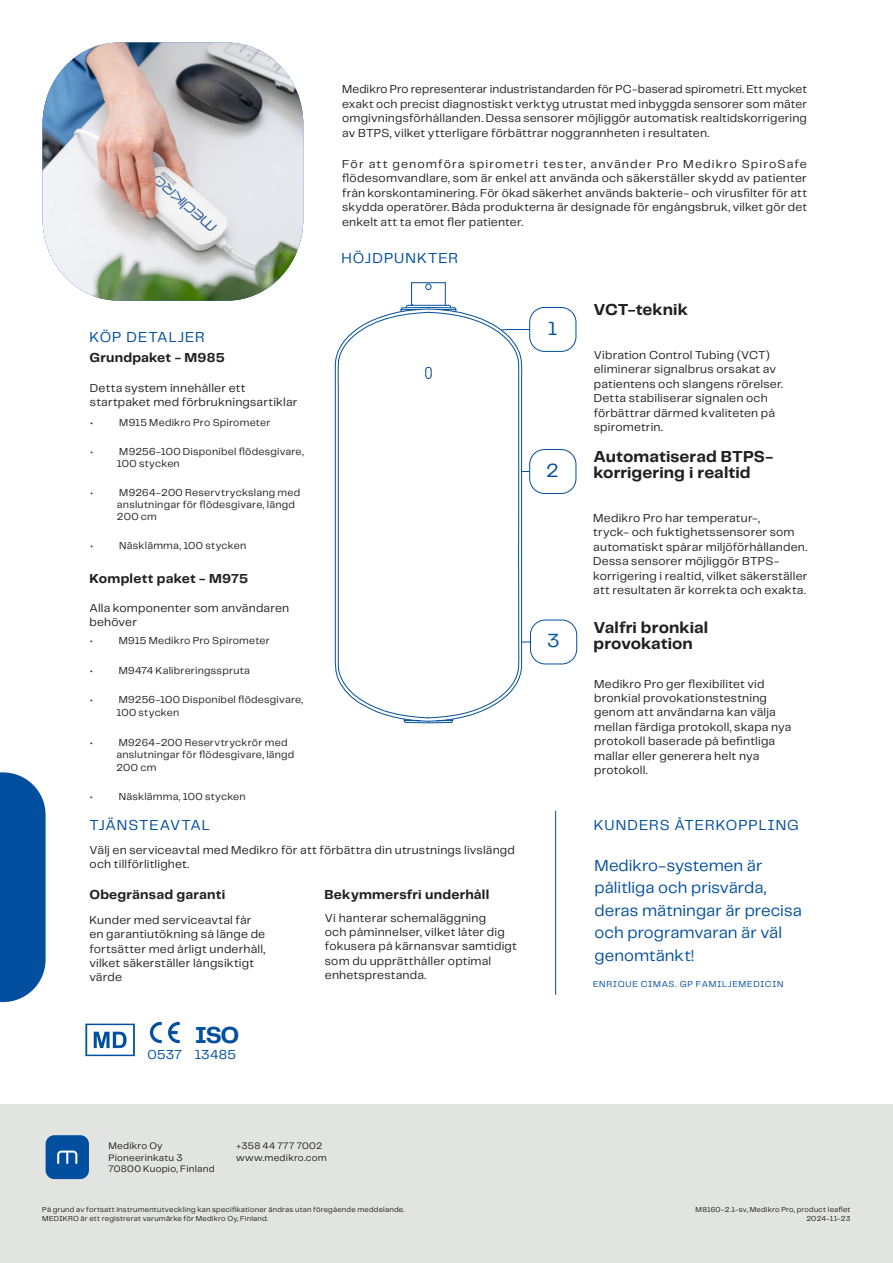
<style>
.page{position:relative;width:893px;height:1263px;background:#fff}
.page>*{position:absolute;margin:0;border:0;box-sizing:border-box;transform-origin:0 0}
.Body{font:700 24px "PP Telegraf";color:#014f9e}
.Highlight_-_Numbers{font:19.8px "PP Telegraf";color:#014f9e}
.Small_info{font:16.5px/22.5px "PP Telegraf";letter-spacing:.005em;color:#014f9e}
.Subhead{font:700 16.5px/16.5px "PP Telegraf";letter-spacing:.005em;color:#231f20}
.Small_info-2{font:15px "PP Telegraf";letter-spacing:.06em;color:#014f9e}
.Accessories_-_Product_name{font:700 13.5px "PP Telegraf";letter-spacing:.015em;color:#231f20}
.Body-2{font:13.5px "PP Telegraf";letter-spacing:.015em;color:#014f9e}
.Body_-_smaller{font:12px/14.4px "PP Telegraf";letter-spacing:.015em;color:#231f20}
.Accessories_-_Product_name-2{font:12px/14.4px "PP Telegraf";letter-spacing:.015em;color:#231f20}
.t1{font:10.5px/12px "PP Telegraf";letter-spacing:.02em;color:#231f20}
.Body-3{font:9.75px/11.7px "PP Telegraf";letter-spacing:.025em;color:#231f20}
.Quote_-_Name{font:9px "PP Telegraf";letter-spacing:.065em;color:#014f9e}
.Body-4{font:7.5px/9px "PP Telegraf";letter-spacing:.025em;color:#231f20}
</style>
<div class="page">
<div style="left:0;top:1104px;width:893px;height:159px;background:#e2e4e2"></div>
<svg style="left:0;top:772px;width:46px;height:230px"></svg>
<div style="left:46px;top:1135px;width:43px;height:44px;background:#014f9e;border-radius:9px"></div>
<svg style="left:57px;top:1150px;width:20px;height:14px"></svg>
<div style="left:529px;top:307px;width:47px;height:45px;border:1px solid #014f9e;border-radius:15px"></div>
<div style="left:529px;top:449px;width:47px;height:45px;border:1px solid #014f9e;border-radius:15px"></div>
<div style="left:530px;top:620px;width:47px;height:44px;border:1px solid #014f9e;border-radius:15px"></div>
<hr style="left:555px;top:811px;width:1px;height:184px;background:#014f9e">
<img style="left:43px;top:43px;width:260px;height:258px">
<svg style="left:168px;top:1022px;width:12px;height:21px"></svg>
<svg style="left:150px;top:1022px;width:12px;height:21px"></svg>
<hr style="left:412px;top:282px;width:33px;height:1px;background:#034f99">
<svg style="left:334px;top:283px;width:220px;height:440px"></svg>
<svg style="left:85px;top:1024px;width:50px;height:32px"></svg>
<p class="Body_-_smaller" style="left:342px;top:82px;width:466px;text-align:justify">Medikro Pro representerar industristandarden för PC-baserad spirometri. Ett mycket exakt och precist diagnostiskt verktyg utrustat med inbyggda sensorer som mäter omgivningsförhållanden. Dessa sensorer möjliggör automatisk realtidskorrigering av BTPS, vilket ytterligare förbättrar noggrannheten i resultaten.</p>
<p class="Body_-_smaller" style="left:342px;top:156px;width:466px;text-align:justify">För att genomföra spirometri tester, använder Pro Medikro SpiroSafe flödesomvandlare, som är enkel att använda och säkerställer skydd av patienter från korskontaminering. För ökad säkerhet används bakterie- och virusfilter för att skydda operatörer. Båda produkterna är designade för engångsbruk, vilket gör det enkelt att ta emot fler patienter.</p>
<p class="Small_info-2" style="left:90px;top:327px;width:117px">KÖP DETALJER</p>
<p class="Accessories_-_Product_name" style="left:89px;top:348px;width:137px">Grundpaket - M985</p>
<p class="Accessories_-_Product_name-2" style="left:90px;top:380px;width:209px">Detta system innehåller ett startpaket med förbrukningsartiklar</p>
<p class="t1" style="left:90px;top:416px;width:5px">•</p>
<p class="t1" style="left:119px;top:416px;width:153px">M915 Medikro Pro Spirometer</p>
<p class="t1" style="left:90px;top:445px;width:5px">•</p>
<p class="t1" style="left:117px;top:445px;width:188px">M9256-100 Disponibel flödesgivare,<br>100 stycken</p>
<p class="t1" style="left:90px;top:486px;width:5px">•</p>
<p class="t1" style="left:117px;top:486px;width:185px">M9264-200 Reservtryckslang med anslutningar för flödesgivare, längd<br>200 cm</p>
<p class="t1" style="left:90px;top:539px;width:5px">•</p>
<p class="t1" style="left:119px;top:539px;width:128px">Näsklämma, 100 stycken</p>
<p class="Accessories_-_Product_name" style="left:90px;top:569px;width:160px">Komplett paket - M975</p>
<p class="Accessories_-_Product_name-2" style="left:89px;top:600px;width:201px">Alla komponenter som användaren behöver</p>
<p class="t1" style="left:89px;top:634px;width:5px">•</p>
<p class="t1" style="left:119px;top:634px;width:153px">M915 Medikro Pro Spirometer</p>
<p class="t1" style="left:89px;top:664px;width:5px">•</p>
<p class="t1" style="left:119px;top:664px;width:132px">M9474 Kalibreringsspruta</p>
<p class="t1" style="left:89px;top:693px;width:5px">•</p>
<p class="t1" style="left:116px;top:693px;width:188px;line-height:12.6px">M9256-100 Disponibel flödesgivare,<br>100 stycken</p>
<p class="t1" style="left:89px;top:736px;width:5px">•</p>
<p class="t1" style="left:116px;top:735px;width:180px;line-height:12.6px">M9264-200 Reservtryckrör med anslutningar för flödesgivare, längd<br>200 cm</p>
<p class="t1" style="left:89px;top:790px;width:5px">•</p>
<p class="t1" style="left:119px;top:790px;width:128px">Näsklämma, 100 stycken</p>
<p class="Small_info-2" style="left:342px;top:248px;width:118px">HÖJDPUNKTER</p>
<p class="Small_info-2" style="left:90px;top:815px;width:121px">TJÄNSTEAVTAL</p>
<p class="Body_-_smaller" style="left:90px;top:842px;width:427px">Välj en serviceavtal med Medikro för att förbättra din utrustnings livslängd och tillförlitlighet.</p>
<p class="Accessories_-_Product_name" style="left:89px;top:885px;width:137px">Obegränsad garanti</p>
<p class="Accessories_-_Product_name" style="left:325px;top:885px;width:166px">Bekymmersfri underhåll</p>
<p class="Body_-_smaller" style="left:89px;top:912px;width:177px">Kunder med serviceavtal får en garantiutökning så länge de fortsätter med årligt underhåll, vilket säkerställer långsiktigt värde</p>
<p class="Body_-_smaller" style="left:325px;top:910px;width:193px">Vi hanterar schemaläggning<br>och påminnelser, vilket låter dig fokusera på kärnansvar samtidigt som du upprätthåller optimal enhetsprestanda.</p>
<p class="Body" style="left:195px;top:1018px;width:46px">ISO</p>
<p class="Body-2" style="left:148px;top:1046px;width:36px">0537</p>
<p class="Body-2" style="left:195px;top:1045px;width:43px">13485</p>
<p class="Highlight_-_Numbers" style="left:548px;top:315px;width:11px">1</p>
<p class="Highlight_-_Numbers" style="left:546px;top:457px;width:14px">2</p>
<p class="Highlight_-_Numbers" style="left:547px;top:627px;width:14px">3</p>
<p class="Body-3" style="left:108px;top:1139px;width:108px">Medikro Oy<br>Pioneerinkatu 3<br>70800 Kuopio, Finland</p>
<p class="Body-3" style="left:236px;top:1139px;width:92px">+358 44 777 7002 www.medikro.com</p>
<p class="Subhead" style="left:594px;top:301px;width:96px">VCT-teknik</p>
<p class="Body_-_smaller" style="left:594px;top:347px;width:191px">Vibration Control Tubing (VCT) eliminerar signalbrus orsakat av patientens och slangens rörelser.<br>Detta stabiliserar signalen och förbättrar därmed kvaliteten på spirometrin.</p>
<p class="Subhead" style="left:594px;top:448px;width:181px">Automatiserad BTPS&shy;korrigering i realtid</p>
<p class="Body_-_smaller" style="left:593px;top:510px;width:216px">Medikro Pro har temperatur-,<br>tryck- och fuktighetssensorer som automatiskt spårar miljöförhållanden.<br>Dessa sensorer möjliggör BTPS&shy;korrigering i realtid, vilket säkerställer att resultaten är korrekta och exakta.</p>
<p class="Subhead" style="left:594px;top:619px;width:116px">Valfri bronkial provokation</p>
<p class="Body_-_smaller" style="left:594px;top:676px;width:199px">Medikro Pro ger flexibilitet vid bronkial provokationstestning genom att användarna kan välja mellan färdiga protokoll, skapa nya protokoll baserade på befintliga mallar eller generera helt nya protokoll.</p>
<p class="Small_info-2" style="left:594px;top:815px;width:207px">KUNDERS ÅTERKOPPLING</p>
<p class="Small_info" style="left:594px;top:853px;width:209px">Medikro-systemen är pålitliga och prisvärda, deras mätningar är precisa och programvaran är väl genomtänkt!</p>
<p class="Quote_-_Name" style="left:593px;top:978px;width:192px">ENRIQUE CIMAS. GP FAMILJEMEDICIN</p>
<p class="Body-4" style="left:42px;top:1205px;width:364px">På grund av fortsatt instrumentutveckling kan specifikationer ändras utan föregående meddelande.<br>MEDIKRO är ett registrerat varumärke för Medikro Oy, Finland.</p>
<p class="Body-4" style="left:696px;top:1205px;width:156px;text-align:right">M8160-2.1-sv, Medikro Pro, product leaflet<br>2024-11-23</p>
</div>
